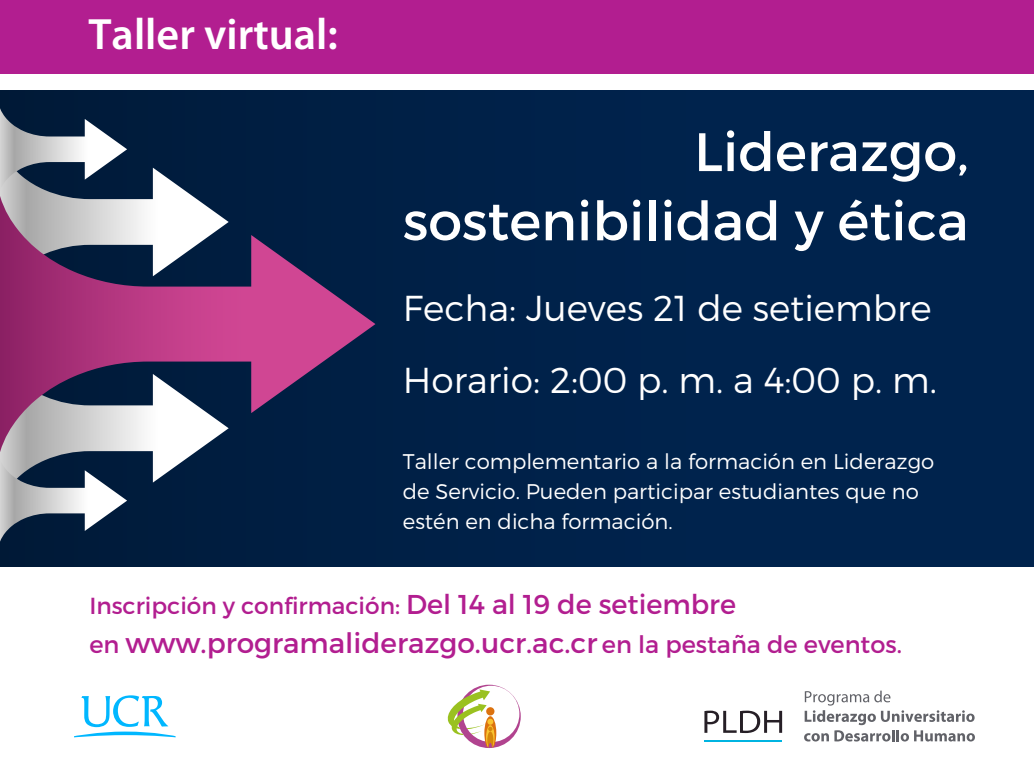
<style>
.page{position:relative;width:1034px;height:783px;background:#fff}
.page>*{position:absolute;margin:0;border:0;box-sizing:border-box;transform-origin:0 0}
.t1{font:54px/69.2px "Trueno Rg";color:#fff;text-align:right}
.t2{font:600 44px "Myriad Pro";color:#fff}
.t3{font:36px/71.6px "Trueno Lt";color:#fff}
.t4{font:28px "Trueno Rg";color:#b21e90}
.t5{font:23.2px "Trueno Rg";color:#b21e90}
.t6{font:21.2px/30px "Trueno Lt";color:#fff}
.s1{font-size:27.2px}
.s2{font-size:24px}
</style>
<div class="page">
<div style="left:0;top:90px;width:1034px;height:476px;background:#00234c"></div>
<div style="left:0;top:0;width:1034px;height:73px;background:#b21e90"></div>
<svg style="left:74px;top:695px;width:102px;height:42px"></svg>
<svg style="left:447px;top:684px;width:74px;height:63px"></svg>
<svg style="left:704px;top:710px;width:78px;height:22px"></svg>
<hr style="left:704px;top:740px;width:78px;height:1px;background:#00b4e1">
<svg style="left:804px;top:690px;width:171px;height:51px"></svg>
<svg style="left:0;top:145px;width:229px;height:51px"></svg>
<svg style="left:0;top:452px;width:229px;height:53px"></svg>
<svg style="left:0;top:108px;width:127px;height:82px;background:#5f6d7f"></svg>
<svg style="left:0;top:459px;width:127px;height:82px;background:#606e7f"></svg>
<svg style="left:0;top:196px;width:375px;height:256px"></svg>
<h2 class="t2" style="left:89px;top:6px;width:251px">Taller virtual:</h2>
<h1 class="t1" style="left:403px;top:117px;width:567px">Liderazgo, sostenibilidad y ética</h1>
<h3 class="t3" style="left:403px;top:272px;width:535px">Fecha: Jueves 21 de setiembre<br>Horario: 2:00 p. m. a 4:00 p. m.</h3>
<p class="t6" style="left:403px;top:445px;width:533px">Taller complementario a la formación en Liderazgo de Servicio. Pueden participar estudiantes que no estén en dicha formación.</p>
<p class="t5" style="left:89px;top:591px;width:648px">Inscripción y confirmación: <span class="s1">Del 14 al 19 de setiembre</span></p>
<h3 class="t4" style="left:89px;top:625px;width:814px"><span class="s2">en</span> www.programaliderazgo.ucr.ac.cr <span class="s2">en la pestaña de eventos.</span></h3>
</div>
